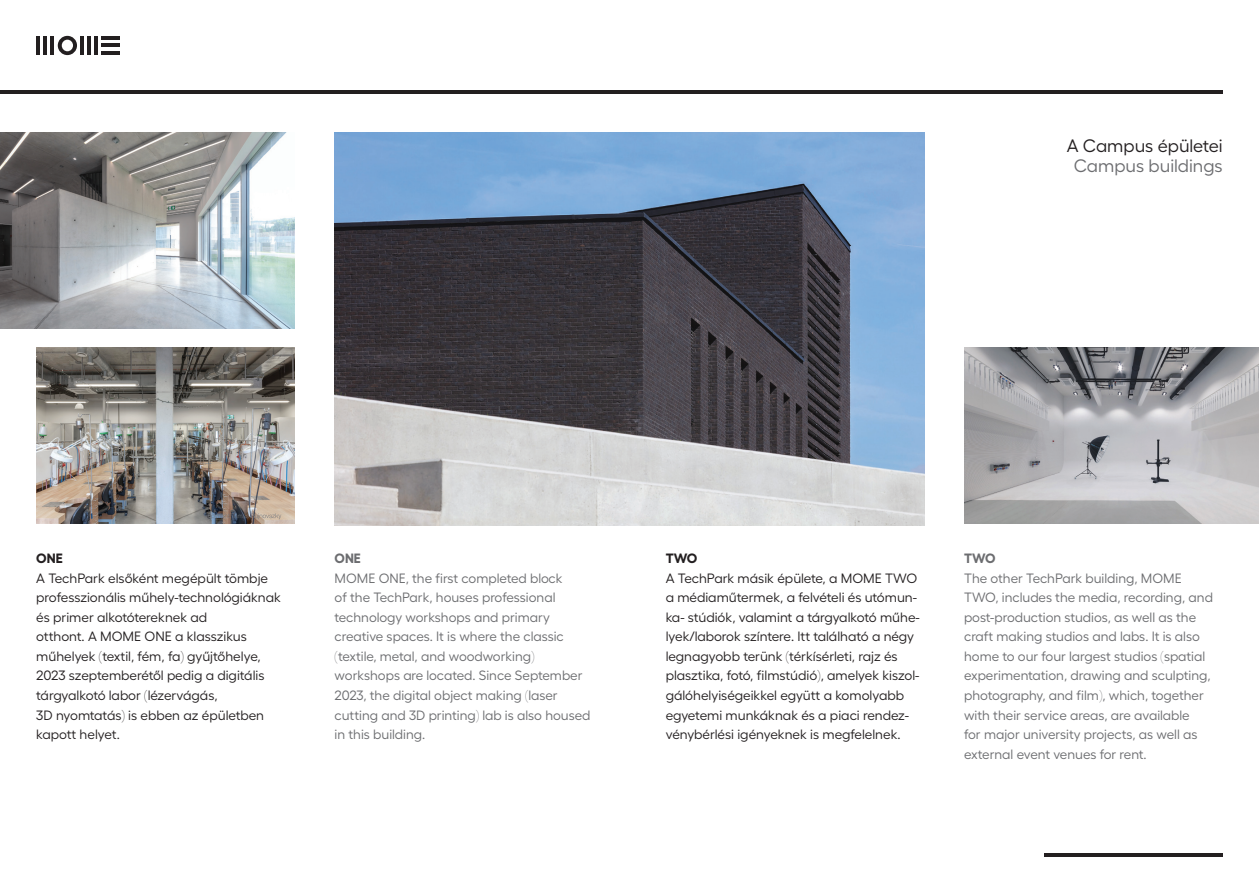
<style>
.page{position:relative;width:1259px;height:893px;background:#fff}
.page>*{position:absolute;margin:0;border:0;box-sizing:border-box;transform-origin:0 0}
.t1{font:18px "Fellix";color:#231f20}
.t2{font:18px "Fellix";color:#6c6d70}
.t3{font:13.5px/19.5px "Fellix";color:#6c6d70}
.t4{font:13.5px/19.5px "Fellix";color:#231f20}
.t5{font:700 13.5px "Fellix";color:#231f20}
.t6{font:700 13.5px "Fellix";color:#6c6d70}
</style>
<div class="page">
<hr style="left:1044px;top:853px;width:178px;height:4px;background:#231f20">
<hr style="left:102px;top:51px;width:18px;height:4px;background:#231f20">
<hr style="left:36px;top:36px;width:4px;height:18px;background:#231f20">
<hr style="left:51px;top:36px;width:3px;height:18px;background:#231f20">
<hr style="left:43px;top:36px;width:4px;height:18px;background:#231f20">
<hr style="left:80px;top:36px;width:4px;height:19px;background:#231f20">
<hr style="left:94px;top:36px;width:4px;height:19px;background:#231f20">
<hr style="left:87px;top:36px;width:4px;height:19px;background:#231f20">
<hr style="left:102px;top:44px;width:18px;height:3px;background:#231f20">
<hr style="left:102px;top:36px;width:18px;height:4px;background:#231f20">
<svg style="left:58px;top:36px;width:19px;height:19px"></svg>
<hr style="left:0;top:90px;width:1222px;height:4px;background:#231f20">
<img style="left:335px;top:133px;width:589px;height:393px">
<img style="left:36px;top:348px;width:259px;height:176px">
<img style="left:964px;top:348px;width:295px;height:176px">
<img style="left:0;top:133px;width:295px;height:195px">
<h1 class="t1" style="left:1066px;top:132px;width:157px">A Campus épületei</h1>
<h1 class="t2" style="left:1073px;top:152px;width:150px">Campus buildings</h1>
<p class="t5" style="left:36px;top:547px;width:28px">ONE</p>
<p class="t4" style="left:36px;top:567px;width:246px">A TechPark elsőként megépült tömbje professzionális műhely-technológiáknak és primer alkotótereknek ad<br>otthont. A MOME ONE a klasszikus műhelyek (textil, fém, fa) gyűjtőhelye, 2023 szeptemberétől pedig a digitális tárgyalkotó labor (lézervágás,<br>3D nyomtatás) is ebben az épületben kapott helyet.</p>
<p class="t6" style="left:335px;top:547px;width:28px">ONE</p>
<p class="t3" style="left:335px;top:567px;width:257px">MOME ONE, the first completed block<br>of the TechPark, houses professional technology workshops and primary creative spaces. It is where the classic (textile, metal, and woodworking) workshops are located. Since September 2023, the digital object making (laser cutting and 3D printing) lab is also housed in this building.</p>
<p class="t5" style="left:666px;top:547px;width:33px">TWO</p>
<p class="t4" style="left:666px;top:567px;width:256px">A TechPark másik épülete, a MOME TWO a médiaműtermek, a felvételi és utómun&shy;ka- stúdiók, valamint a tárgyalkotó műhe&shy;lyek/laborok színtere. Itt található a négy legnagyobb terünk (térkísérleti, rajz és plasztika, fotó, filmstúdió), amelyek kiszol&shy;gálóhelyiségeikkel együtt a komolyabb egyetemi munkáknak és a piaci rendez&shy;vénybérlési igényeknek is megfelelnek.</p>
<p class="t6" style="left:964px;top:547px;width:33px">TWO</p>
<p class="t3" style="left:964px;top:567px;width:250px">The other TechPark building, MOME TWO, includes the media, recording, and post-production studios, as well as the craft making studios and labs. It is also home to our four largest studios (spatial experimentation, drawing and sculpting, photography, and film), which, together with their service areas, are available<br>for major university projects, as well as external event venues for rent.</p>
</div>
